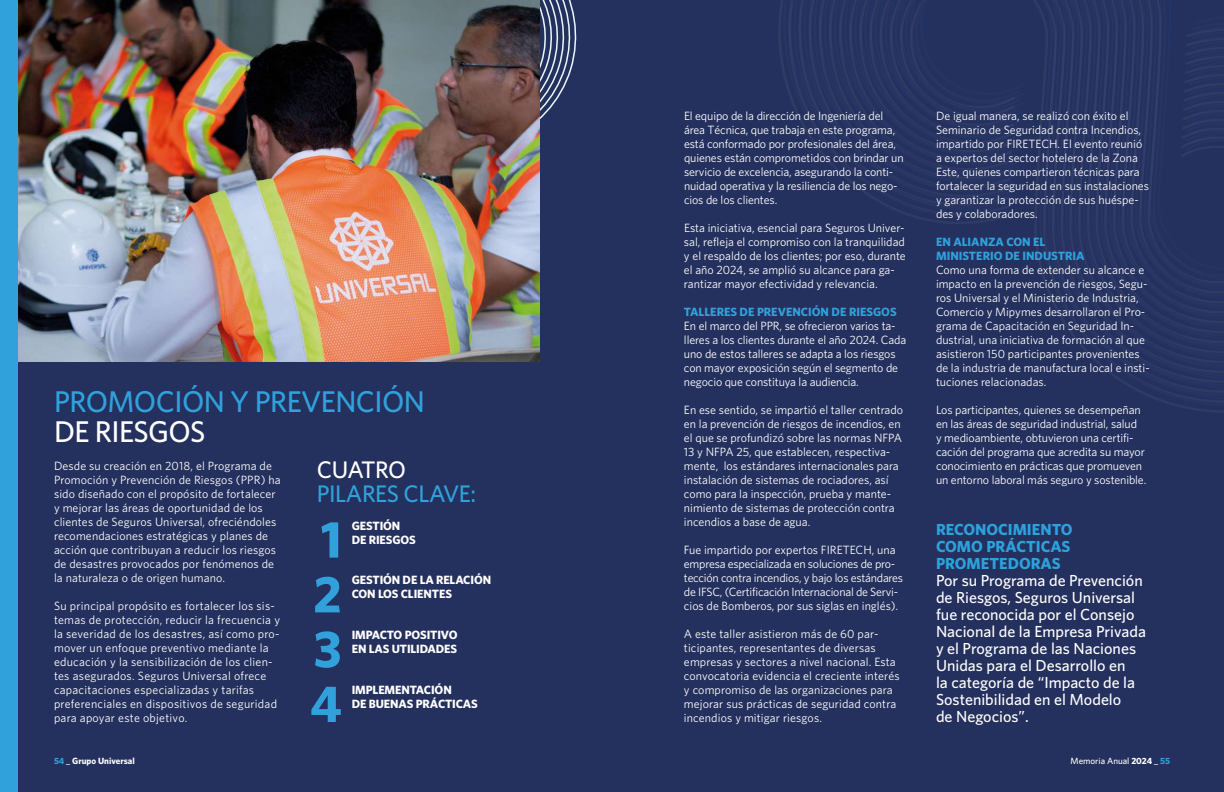
<style>
.page{position:relative;width:1224px;height:792px;background:#24305d}
.page>*{position:absolute;margin:0;border:0;box-sizing:border-box;transform-origin:0 0}
.t1{font:700 52px "Whitney";color:#30a1db}
.t2{font:500 30px "Whitney";letter-spacing:-.02em;color:#30a1db}
.t3{font:500 30px "Whitney";letter-spacing:-.02em;color:#fff}
.t4{font:500 24px "Whitney";letter-spacing:-.02em;color:#30a1db}
.t5{font:500 24px "Whitney";letter-spacing:-.03em;color:#fff}
.t6{font:500 16px/17px "Whitney";color:#fff}
.t7{font:700 16px/17px "Whitney";color:#2da1db}
.t8{font:12px/14px "Whitney";color:#fff}
.t9{font:12px/14px "Whitney";letter-spacing:.02em;color:#fff}
.t10{font:12px/14px "Whitney";letter-spacing:-.02em;color:#fff}
.t11{font:700 12px/14px "Whitney";letter-spacing:-.01em;color:#fff}
.t12{font:700 12px/14px "Whitney";color:#30a1db}
.t13{font:500 9px "Whitney";color:#fff}
.t14{font:700 9px "Whitney";color:#fff}
.s1{color:#30a1db}
.s2{font-weight:700}
.s3{font-weight:700;color:#30a1db}
</style>
<div class="page">
<svg style="left:779px;top:0;width:73px;height:183px"></svg>
<svg style="left:852px;top:0;width:307px;height:276px"></svg>
<svg style="left:1043px;top:6px;width:181px;height:402px"></svg>
<svg style="left:540px;top:0;width:37px;height:119px"></svg>
<img style="left:18px;top:0;width:522px;height:362px">
<div style="left:0;top:0;width:18px;height:792px;background:#30a1db"></div>
<h2 class="t2" style="left:54px;top:383px;width:373px">PROMOCIÓN Y PREVENCIÓN</h2>
<h2 class="t3" style="left:54px;top:413px;width:153px">DE RIESGOS</h2>
<h3 class="t5" style="left:317px;top:455px;width:91px">CUATRO</h3>
<h3 class="t4" style="left:317px;top:479px;width:161px">PILARES CLAVE:</h3>
<p class="t11" style="left:352px;top:518px;width:66px">GESTIÓN<br>DE RIESGOS</p>
<p class="t8" style="left:54px;top:459px;width:228px">Desde su creación en 2018, el Programa de Promoción y Prevención de Riesgos (PPR) ha sido diseñado con el propósito de fortalecer y mejorar las áreas de oportunidad de los clientes de Seguros Universal, ofreciéndoles recomendaciones estratégicas y planes de acción que contribuyan a reducir los riesgos de desastres provocados por fenómenos de la naturaleza o de origen humano.</p>
<p class="t9" style="left:54px;top:599px;width:228px">Su principal propósito es fortalecer los sis&shy;temas de protección, reducir la frecuencia y la severidad de los desastres, así como pro&shy;mover un enfoque preventivo mediante la educación y la sensibilización de los clien&shy;tes asegurados. Seguros Universal ofrece capacitaciones especializadas y tarifas preferenciales en dispositivos de seguridad para apoyar este objetivo.</p>
<h1 class="t1" style="left:321px;top:508px;width:23px">1</h1>
<p class="t11" style="left:352px;top:572px;width:141px">GESTIÓN DE LA RELACIÓN<br>CON LOS CLIENTES</p>
<h1 class="t1" style="left:313px;top:563px;width:30px">2</h1>
<p class="t11" style="left:352px;top:627px;width:107px">IMPACTO POSITIVO<br>EN LAS UTILIDADES</p>
<h1 class="t1" style="left:313px;top:618px;width:30px">3</h1>
<p class="t11" style="left:352px;top:682px;width:102px">IMPLEMENTACIÓN</p>
<h1 class="t1" style="left:310px;top:672px;width:33px">4</h1>
<p class="t11" style="left:352px;top:696px;width:128px">DE BUENAS PRÁCTICAS</p>
<p class="t8" style="left:684px;top:109px;width:221px">El equipo de la dirección de Ingeniería del área Técnica, que trabaja en este programa, está conformado por profesionales del área, quienes están comprometidos con brindar un servicio de excelencia, asegurando la conti&shy;nuidad operativa y la resiliencia de los nego&shy;cios de los clientes.</p>
<p class="t8" style="left:684px;top:221px;width:223px">Esta iniciativa, esencial para Seguros Univer&shy;sal, refleja el compromiso con la tranquilidad y el respaldo de los clientes; por eso, durante el año 2024, se amplió su alcance para ga&shy;rantizar mayor efectividad y relevancia.</p>
<p class="t12" style="left:684px;top:305px;width:214px">TALLERES DE PREVENCIÓN DE RIESGOS</p>
<p class="t8" style="left:684px;top:319px;width:224px">En el marco del PPR, se ofrecieron varios ta&shy;lleres a los clientes durante el año 2024. Cada uno de estos talleres se adapta a los riesgos con mayor exposición según el segmento de negocio que constituya la audiencia.</p>
<p class="t8" style="left:684px;top:403px;width:221px">En ese sentido, se impartió el taller centrado en la prevención de riesgos de incendios, en el que se profundizó sobre las normas NFPA 13 y NFPA 25, que establecen, respectiva&shy;mente, los estándares internacionales para instalación de sistemas de rociadores, así como para la inspección, prueba y mante&shy;nimiento de sistemas de protección contra incendios a base de agua.</p>
<p class="t10" style="left:684px;top:543px;width:221px">Fue impartido por expertos FIRETECH, una empresa especializada en soluciones de pro&shy;tección contra incendios, y bajo los estándares de IFSC, (Certificación Internacional de Servi&shy;cios de Bomberos, por sus siglas en inglés).</p>
<p class="t8" style="left:684px;top:627px;width:217px">A este taller asistieron más de 60 par&shy;ticipantes, representantes de diversas empresas y sectores a nivel nacional. Esta convocatoria evidencia el creciente interés y compromiso de las organizaciones para mejorar sus prácticas de seguridad contra incendios y mitigar riesgos.</p>
<p class="t8" style="left:936px;top:109px;width:215px">De igual manera, se realizó con éxito el Seminario de Seguridad contra Incendios, impartido por FIRETECH. El evento reunió a expertos del sector hotelero de la Zona Este, quienes compartieron técnicas para fortalecer la seguridad en sus instalaciones y garantizar la protección de sus huéspe&shy;des y colaboradores.</p>
<p class="t12" style="left:936px;top:235px;width:150px">EN ALIANZA CON EL<br>MINISTERIO DE INDUSTRIA</p>
<p class="t8" style="left:936px;top:263px;width:215px">Como una forma de extender su alcance e impacto en la prevención de riesgos, Segu&shy;ros Universal y el Ministerio de Industria, Comercio y Mipymes desarrollaron el Pro&shy;grama de Capacitación en Seguridad In&shy;dustrial, una iniciativa de formación al que asistieron 150 participantes provenientes de la industria de manufactura local e insti&shy;tuciones relacionadas.</p>
<p class="t8" style="left:936px;top:403px;width:212px">Los participantes, quienes se desempeñan en las áreas de seguridad industrial, salud<br>y medioambiente, obtuvieron una certifi&shy;cación del programa que acredita su mayor conocimiento en prácticas que promueven un entorno laboral más seguro y sostenible.</p>
<h3 class="t7" style="left:936px;top:520px;width:138px">RECONOCIMIENTO<br>COMO PRÁCTICAS<br>PROMETEDORAS</h3>
<p class="t6" style="left:936px;top:571px;width:212px">Por su Programa de Prevención de Riesgos, Seguros Universal fue reconocida por el Consejo<br>Nacional de la Empresa Privada y el Programa de las Naciones<br>Unidas para el Desarrollo en<br>la categoría de “Impacto de la<br>Sostenibilidad en el Modelo<br>de Negocios”.</p>
<p class="t14" style="left:54px;top:755px;width:82px"><span class="s1">54</span> _ Grupo Universal</p>
<p class="t13" style="left:1071px;top:755px;width:101px">Memoria Anual <span class="s2">2024 _</span> <span class="s3">55</span></p>
</div>
